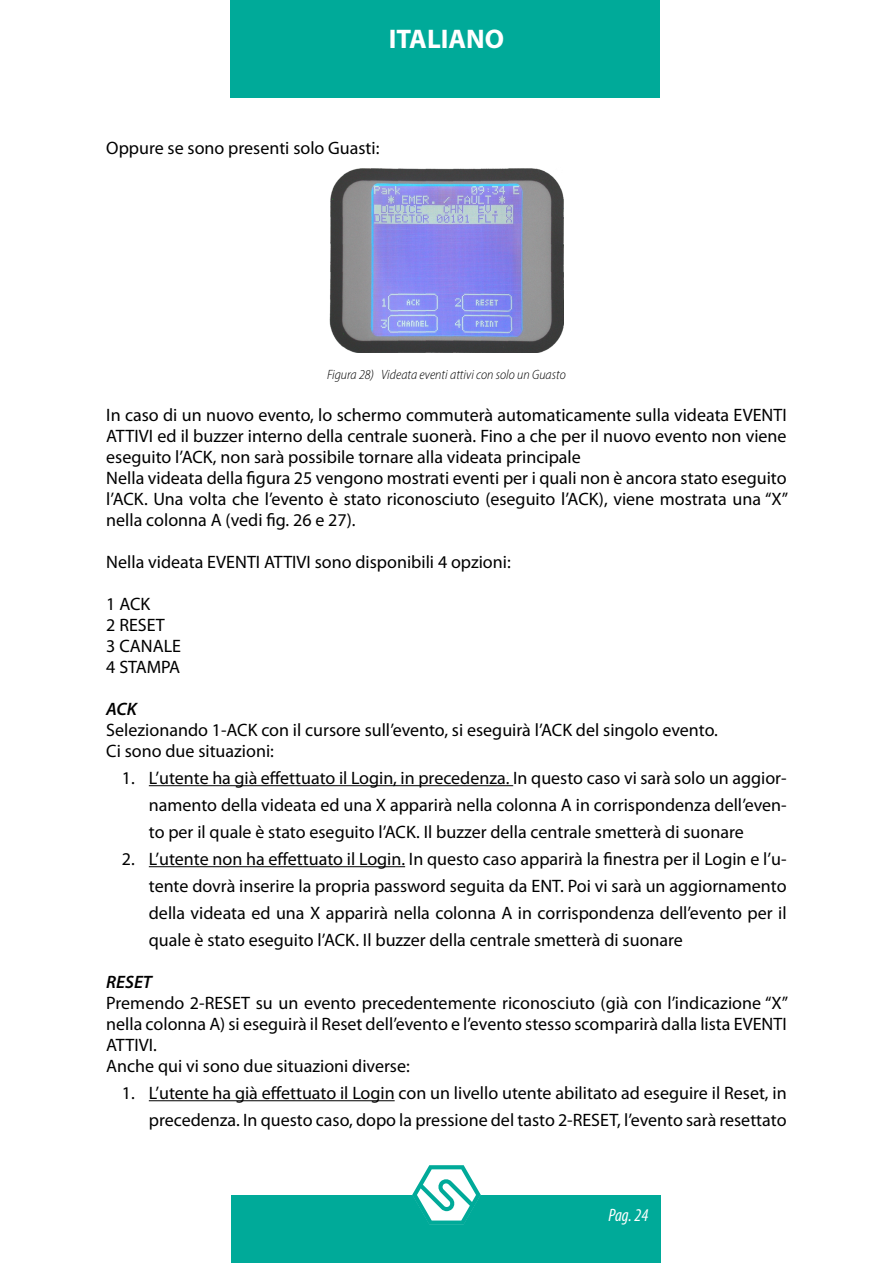
<style>
.page{position:relative;width:893px;height:1263px;background:#fff}
.page>*{position:absolute;margin:0;border:0;box-sizing:border-box;transform-origin:0 0}
.t1{font:700 27px "Myriad Pro";color:#fff}
.t2{font:18px/21px "Myriad Pro";color:#000}
.t3{font:italic 600 18px "Myriad Pro";color:#000}
.t4{font:italic condensed 18px "Myriad Pro";color:#fff}
.t5{font:italic 300 semi-condensed 13.5px "Myriad Pro";color:#000}
</style>
<div class="page">
<div style="left:232px;top:1195px;width:429px;height:68px;background:#0a9"></div>
<div style="left:230px;top:0;width:430px;height:98px;background:#0a9"></div>
<svg style="left:412px;top:1165px;width:69px;height:60px"></svg>
<hr style="left:149px;top:785px;width:364px;height:1px;background:#000">
<hr style="left:149px;top:866px;width:256px;height:1px;background:#000">
<hr style="left:149px;top:1100px;width:246px;height:1px;background:#000">
<img style="left:329px;top:168px;width:235px;height:185px">
<h1 class="t1" style="left:389px;top:22px;width:117px">ITALIANO</h1>
<p class="t2" style="left:106px;top:137px;width:275px">Oppure se sono presenti solo Guasti:</p>
<p class="t5" style="left:327px;top:366px;width:240px">Figura 28) Videata eventi attivi con solo un Guasto</p>
<p class="t2" style="left:106px;top:404px;width:683px">In caso di un nuovo evento, lo schermo commuterà automaticamente sulla videata EVENTI ATTIVI ed il buzzer interno della centrale suonerà. Fino a che per il nuovo evento non viene eseguito l’ACK, non sarà possibile tornare alla videata principale<br>Nella videata della figura 25 vengono mostrati eventi per i quali non è ancora stato eseguito l’ACK. Una volta che l’evento è stato riconosciuto (eseguito l’ACK), viene mostrata una “X” nella colonna A (vedi fig. 26 e 27).</p>
<p class="t2" style="left:106px;top:551px;width:406px">Nella videata EVENTI ATTIVI sono disponibili 4 opzioni:</p>
<p class="t2" style="left:106px;top:593px;width:76px">1 ACK<br>2 RESET<br>3 CANALE<br>4 STAMPA</p>
<p class="t3" style="left:106px;top:697px;width:32px">ACK</p>
<p class="t2" style="left:106px;top:719px;width:613px">Selezionando 1-ACK con il cursore sull’evento, si eseguirà l’ACK del singolo evento.<br>Ci sono due situazioni:</p>
<p class="t2" style="left:149px;top:764px;width:639px;line-height:27px;text-align:justify;text-indent:-27px">1. L’utente ha già effettuato il Login, in precedenza. In questo caso vi sarà solo un aggior&shy;namento della videata ed una X apparirà nella colonna A in corrispondenza dell’even&shy;to per il quale è stato eseguito l’ACK. Il buzzer della centrale smetterà di suonare</p>
<p class="t2" style="left:149px;top:845px;width:639px;line-height:27px;text-align:justify;text-indent:-27px">2. L’utente non ha effettuato il Login. In questo caso apparirà la finestra per il Login e l’u&shy;tente dovrà inserire la propria password seguita da ENT. Poi vi sarà un aggiornamento della videata ed una X apparirà nella colonna A in corrispondenza dell’evento per il quale è stato eseguito l’ACK. Il buzzer della centrale smetterà di suonare</p>
<p class="t3" style="left:106px;top:970px;width:47px">RESET</p>
<p class="t2" style="left:106px;top:992px;width:683px">Premendo 2-RESET su un evento precedentemente riconosciuto (già con l’indicazione “X” nella colonna A) si eseguirà il Reset dell’evento e l’evento stesso scomparirà dalla lista EVENTI ATTIVI.<br>Anche qui vi sono due situazioni diverse:</p>
<p class="t2" style="left:122px;top:1079px;width:666px;line-height:27px;text-align:right">1. L’utente ha già effettuato il Login con un livello utente abilitato ad eseguire il Reset, in precedenza. In questo caso, dopo la pressione del tasto 2-RESET, l’evento sarà resettato</p>
<p class="t4" style="left:608px;top:1204px;width:42px">Pag. 24</p>
</div>
